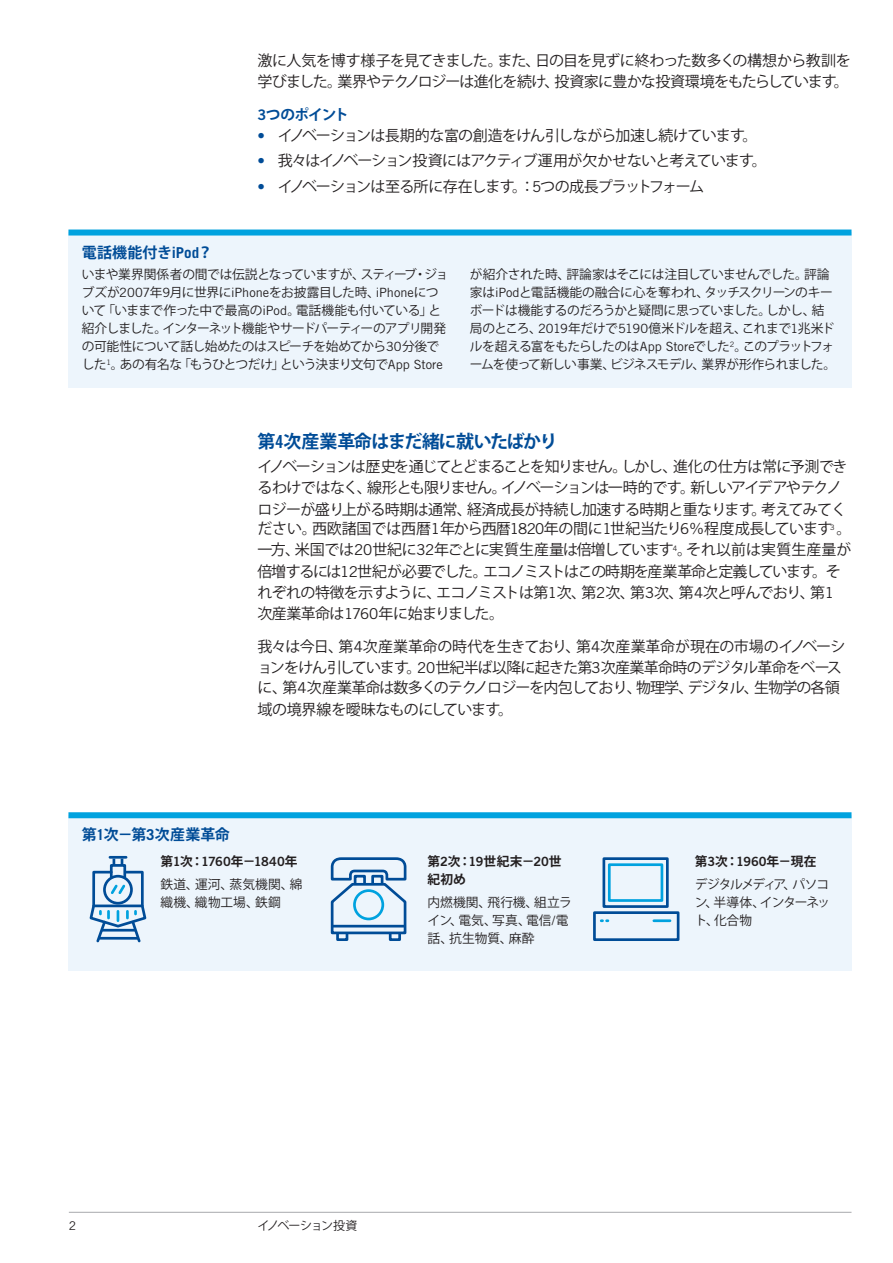
<style>
.page{position:relative;width:893px;height:1263px;background:#fff}
.page>*{position:absolute;margin:0;border:0;box-sizing:border-box;transform-origin:0 0}
.Body_Copy{font:700 18px "Koz Go Pr 6 N";letter-spacing:-.085em;color:#004c97}
.Body_Copy-2{font:15px/21.1px "Koz Go Pr 6 N";letter-spacing:-.045em;color:#231f20}
.Body_Copy-3{font:15px "Koz Go Pr 6 N";letter-spacing:-.07em;color:#231f20}
.Body_Copy-4{font:700 15px "Koz Go Pr 6 N";letter-spacing:.01em;color:#004c97}
.Body_Copy-5{font:700 14.7px "Koz Go Pr 6 N";letter-spacing:-.065em;color:#004c97}
.Call_out_Body{font:12.75px/18px "Koz Go Pr 6 N";letter-spacing:-.045em;color:#231f20}
.Call_out_Body-2{font:12.75px/18px "Koz Go Pr 6 N";letter-spacing:.005em;color:#231f20}
.Call_out_Body-3{font:700 12.75px/18px "Koz Go Pr 6 N";letter-spacing:.005em;color:#231f20}
.Call_out_Body-4{font:12.75px/18px "Koz Go Pr 6 N";letter-spacing:.01em;color:#231f20}
.Call_out_Body-5{font:12.75px "Trade Gothic LT Std Bd 2";letter-spacing:-.02em;color:#231f20}
.t1{font:12px "Koz Go Pr 6 N";letter-spacing:-.09em;color:#231f20}
.t2{font:12px "Trade Gothic LT Std";color:#231f20}
.s1{font-family:"Trade Gothic LT Std"}
.s2{font-family:"Trade Gothic LT Std Bd 2";font-weight:400}
.s3{font-family:"Trade Gothic LT Std";color:#004c97}
.s4{font-family:"Trade Gothic LT Std Bd Cn 20";font-weight:400}
.s5{font-family:"Koz Go Pr 6 N";font-weight:700}
</style>
<div class="page">
<hr style="left:69px;top:1212px;width:782px;height:1px;background:#a8a9ad">
<div style="left:68px;top:232px;width:783px;height:156px;background:#edf5fc"></div>
<div style="left:68px;top:815px;width:783px;height:156px;background:#edf5fc"></div>
<div style="left:68px;top:230px;width:783px;height:6px;background:#00a2df"></div>
<div style="left:68px;top:812px;width:783px;height:6px;background:#00a2df"></div>
<hr style="left:110px;top:856px;width:16px;height:3px;background:#004c97">
<svg style="left:89px;top:859px;width:58px;height:83px"></svg>
<div style="left:602px;top:857px;width:67px;height:51px;border:3px solid #004c97"></div>
<div style="left:593px;top:911px;width:86px;height:30px;border:3px solid #004c97"></div>
<div style="left:608px;top:863px;width:55px;height:39px;border:3px solid #00a2df"></div>
<svg style="left:601px;top:919px;width:7px;height:3px"></svg>
<hr style="left:654px;top:919px;width:16px;height:3px;background:#00a2df">
<div style="left:336px;top:932px;width:12px;height:9px;border:3px solid #004c97"></div>
<div style="left:389px;top:932px;width:12px;height:9px;border:3px solid #004c97"></div>
<svg style="left:330px;top:857px;width:77px;height:78px"></svg>
<p class="Body_Copy-4" style="left:82px;top:244px;width:132px">電話機能付き<span class="s1">iPod</span>？</p>
<p class="Body_Copy-2" style="left:257px;top:50px;width:595px">激に人気を博す様子を見てきました。また、日の目を見ずに終わった数多くの構想から教訓を学びました。業界やテクノロジーは進化を続け、投資家に豊かな投資環境をもたらしています。</p>
<p class="Body_Copy-5" style="left:257px;top:106px;width:93px"><span class="s2">3</span>つのポイント</p>
<p class="Body_Copy-2" style="left:257px;top:125px;width:502px"><span class="s3">•</span> イノベーションは長期的な富の創造をけん引しながら加速し続けています。</p>
<p class="Body_Copy-2" style="left:257px;top:151px;width:511px"><span class="s3">•</span> 我々はイノベーション投資にはアクティブ運用が欠かせないと考えています。</p>
<p class="Body_Copy-3" style="left:257px;top:178px;width:448px"><span class="s3">•</span> イノベーションは至る所に存在します。：<span class="s1">5</span>つの成長プラットフォーム</p>
<p class="Call_out_Body" style="left:82px;top:265px;width:368px">いまや業界関係者の間では伝説となっていますが、スティーブ・ジョブズが<span class="s1">2007</span>年<span class="s1">9</span>月に世界に<span class="s1">iPhone</span>をお披露目した時、<span class="s1">iPhone</span>について「いままで作った中で最高の<span class="s1">iPod</span>。電話機能も付いている」と紹介しました。インターネット機能やサードパーティーのアプリ開発の可能性について話し始めたのはスピーチを始めてから<span class="s1">30</span>分後でした<sup>1</sup>。あの有名な「もうひとつだけ」という決まり文句で<span class="s1">App Store</span></p>
<p class="Call_out_Body" style="left:470px;top:265px;width:368px">が紹介された時、評論家はそこには注目していませんでした。評論家は<span class="s1">iPod</span>と電話機能の融合に心を奪われ、タッチスクリーンのキーボードは機能するのだろうかと疑問に思っていました。しかし、結局のところ、<span class="s1">2019</span>年だけで<span class="s1">5190</span>億米ドルを超え、これまで<span class="s1">1</span>兆米ドルを超える富をもたらしたのは<span class="s1">App Store</span>でした<sup>2</sup>。このプラットフォームを使って新しい事業、ビジネスモデル、業界が形作られました。</p>
<p class="Body_Copy" style="left:257px;top:431px;width:302px">第<span class="s4">4</span>次産業革命はまだ緒に就いたばかり</p>
<p class="Body_Copy-2" style="left:257px;top:456px;width:591px">イノベーションは歴史を通じてとどまることを知りません。しかし、進化の仕方は常に予測できるわけではなく、線形とも限りません。イノベーションは一時的です。新しいアイデアやテクノロジーが盛り上がる時期は通常、経済成長が持続し加速する時期と重なります。考えてみてく</p>
<p class="Body_Copy-2" style="left:257px;top:518px;width:596px">ださい。西欧諸国では西暦<span class="s1">1</span>年から西暦<span class="s1">1820</span>年の間に<span class="s1">1</span>世紀当たり<span class="s1">6</span>％程度成長しています<sup>3</sup> 。一方、米国では<span class="s1">20</span>世紀に<span class="s1">32</span>年ごとに実質生産量は倍増しています<sup>4</sup>。それ以前は実質生産量が倍増するには<span class="s1">12</span>世紀が必要でした。エコノミストはこの時期を産業革命と定義しています。それぞれの特徴を示すように、エコノミストは第<span class="s1">1</span>次、第<span class="s1">2</span>次、第<span class="s1">3</span>次、第<span class="s1">4</span>次と呼んでおり、第<span class="s1">1</span>次産業革命は<span class="s1">1760</span>年に始まりました。</p>
<p class="Body_Copy-2" style="left:257px;top:637px;width:589px;line-height:20.5px">我々は今日、第<span class="s1">4</span>次産業革命の時代を生きており、第<span class="s1">4</span>次産業革命が現在の市場のイノベーションをけん引しています。<span class="s1">20</span>世紀半ば以降に起きた第<span class="s1">3</span>次産業革命時のデジタル革命をベースに、第<span class="s1">4</span>次産業革命は数多くのテクノロジーを内包しており、物理学、デジタル、生物学の各領</p>
<p class="Body_Copy-2" style="left:257px;top:699px;width:257px">域の境界線を曖昧なものにしています。</p>
<p class="Body_Copy-4" style="left:82px;top:826px;width:149px">第<span class="s1">1</span>次－第<span class="s1">3</span>次産業革命</p>
<p class="Call_out_Body-5" style="left:160px;top:854px;width:139px"><span class="s5">第</span>1<span class="s5">次：</span>1760<span class="s5">年－</span>1840<span class="s5">年</span></p>
<p class="Call_out_Body-4" style="left:160px;top:875px;width:144px">鉄道、運河、蒸気機関、綿織機、織物工場、鉄鋼</p>
<p class="Call_out_Body-3" style="left:428px;top:853px;width:136px">第<span class="s2">2</span>次：<span class="s2">19</span>世紀末－<span class="s2">20</span>世紀初め</p>
<p class="Call_out_Body-2" style="left:428px;top:893px;width:146px">内燃機関、飛行機、組立ライン、電気、写真、電信<span class="s1">/</span>電話、抗生物質、麻酔</p>
<p class="t2" style="left:69px;top:1218px;width:9px">2</p>
<p class="t1" style="left:257px;top:1219px;width:102px">イノベーション投資</p>
<p class="Call_out_Body-3" style="left:695px;top:853px;width:123px">第<span class="s2">3</span>次：<span class="s2">1960</span>年－現在</p>
<p class="Call_out_Body" style="left:695px;top:875px;width:137px;text-align:justify">デジタルメディア、パソコン、半導体、インターネット、化合物</p>
</div>
